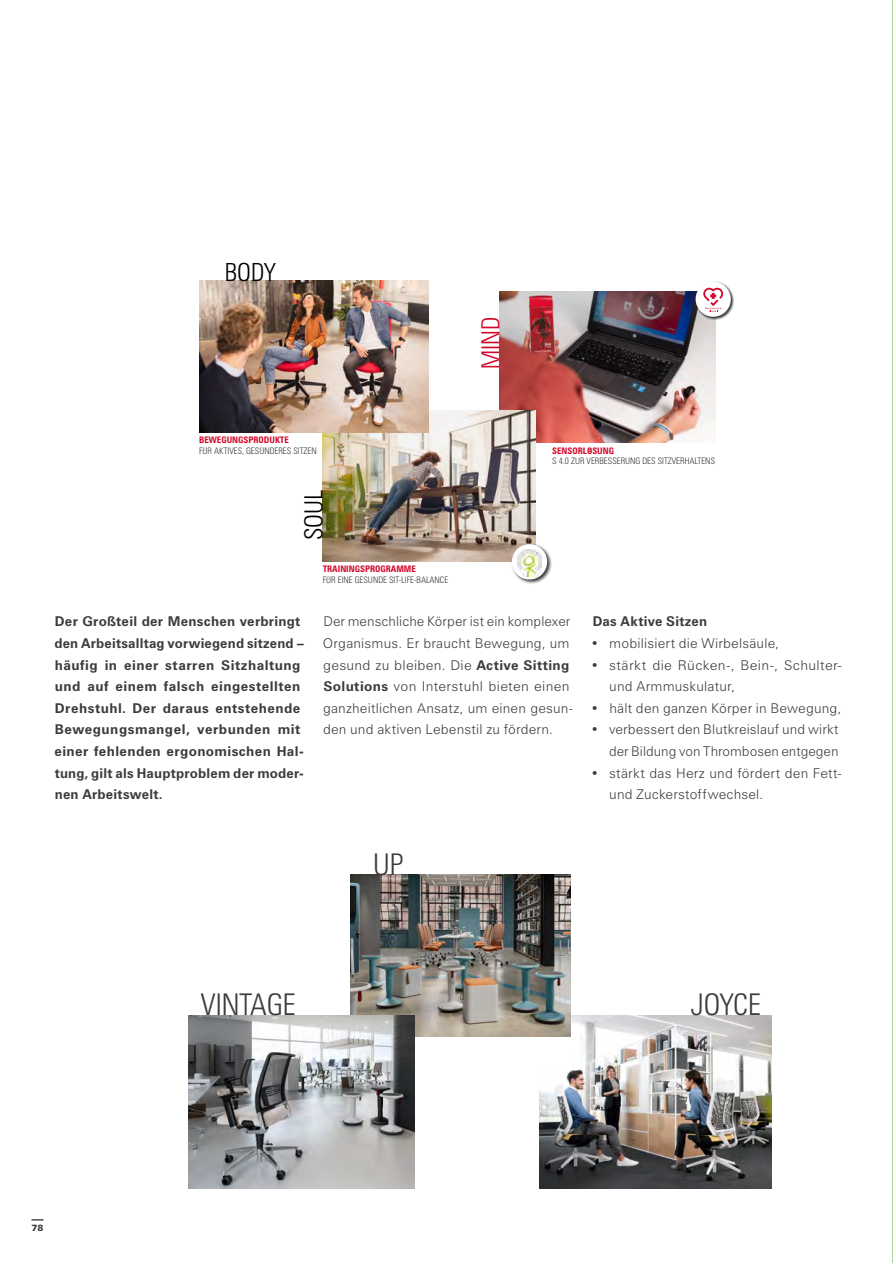
<style>
.page{position:relative;width:893px;height:1263px;background:#fff}
.page>*{position:absolute;margin:0;border:0;box-sizing:border-box;transform-origin:0 0}
.t1{font:300 condensed 30px "Zurich BT";color:#3c3c3b}
.t2{font:25.05px "Zurich BT Light Condensed Head";color:#000}
.t3{font:25.05px "Zurich BT Light Condensed Head";color:#d3072a}
.t4{font:300 13.5px/21.6px "Zurich BT";letter-spacing:.015em;color:#3c3c3b}
.t5{font:700 13.5px/21.6px "Zurich BT";letter-spacing:.025em;color:#3c3c3b}
.t6{font:9px "Zurich BT Light Condensed Head";color:#3c3c3b}
.t7{font:9px "Zurich BT Bold Condensed Head";color:#d3072a}
.t8{font:900 9px "Zurich BT";color:#3c3c3b}
.s1{font-weight:700}
</style>
<div class="page">
<img style="left:540px;top:1015px;width:232px;height:173px">
<img style="left:350px;top:875px;width:220px;height:162px">
<img style="left:188px;top:1015px;width:227px;height:173px">
<img style="left:500px;top:292px;width:215px;height:151px">
<img style="left:323px;top:411px;width:212px;height:151px">
<img style="left:199px;top:281px;width:229px;height:151px">
<div style="left:511px;top:543px;width:41px;height:42px;background:#000;opacity:.75"></div>
<svg style="left:512px;top:544px;width:35px;height:35px"></svg>
<img style="left:518px;top:549px;width:23px;height:27px">
<div style="left:695px;top:281px;width:39px;height:39px;background:#000;opacity:.75"></div>
<div style="left:696px;top:282px;width:35px;height:35px;background:#fff;border-radius:50%"></div>
<svg style="left:703px;top:288px;width:20px;height:24px"></svg>
<svg style="left:31px;top:1219px;width:13px;height:1px"></svg>
<hr style="left:892px;top:0;width:1px;height:1263px;background:#51ae32">
<h2 class="t2" style="left:225px;top:257px;width:52px">BODY</h2>
<p class="t7" style="left:199px;top:434px;width:91px">BEWEGUNGSPRODUKTE</p>
<p class="t6" style="left:199px;top:445px;width:119px">FÜR AKTIVES, GESÜNDERES SITZEN</p>
<h2 class="t2" style="left:298px;top:540px;width:52px;rotate:-90deg">SOUL</h2>
<p class="t7" style="left:323px;top:564px;width:95px">TRAININGSPROGRAMME</p>
<p class="t6" style="left:323px;top:575px;width:127px">FÜR EINE GESUNDE SIT-LIFE-BALANCE</p>
<h2 class="t3" style="left:475px;top:369px;width:54px;rotate:-90deg">MIND</h2>
<p class="t7" style="left:552px;top:445px;width:63px">SENSORLÖSUNG</p>
<p class="t6" style="left:552px;top:456px;width:164px">S 4.0 ZUR VERBESSERUNG DES SITZVERHALTENS</p>
<p class="t5" style="left:54px;top:611px;width:251px">Der Großteil der Menschen verbringt den Arbeitsalltag vorwiegend sitzend – häufig in einer starren Sitzhaltung und auf einem falsch eingestellten Drehstuhl. Der daraus entstehende Bewegungsmangel, verbunden mit einer fehlenden ergonomischen Hal&shy;tung, gilt als Hauptproblem der moder&shy;nen Arbeitswelt.</p>
<p class="t4" style="left:323px;top:611px;width:251px">Der menschliche Körper ist ein komplexer Organismus. Er braucht Bewegung, um gesund zu bleiben. Die <span class="s1">Active Sitting Solutions</span> von Interstuhl bieten einen ganzheitlichen Ansatz, um einen gesun&shy;den und aktiven Lebenstil zu fördern.</p>
<p class="t5" style="left:593px;top:611px;width:116px">Das Aktive Sitzen</p>
<p class="t4" style="left:591px;top:632px;width:190px">• mobilisiert die Wirbelsäule,</p>
<p class="t4" style="left:609px;top:654px;width:234px;text-indent:-18px">• stärkt die Rücken-, Bein-, Schulter&shy;und Armmuskulatur,</p>
<p class="t4" style="left:591px;top:697px;width:252px">• hält den ganzen Körper in Bewegung,</p>
<p class="t4" style="left:591px;top:719px;width:249px;text-align:right">• verbessert den Blutkreislauf und wirkt der Bildung von Thrombosen entgegen</p>
<p class="t4" style="left:609px;top:762px;width:234px;text-indent:-18px">• stärkt das Herz und fördert den Fett&shy;und Zuckerstoffwechsel.</p>
<h1 class="t1" style="left:373px;top:846px;width:32px">UP</h1>
<h1 class="t1" style="left:201px;top:986px;width:96px">VINTAGE</h1>
<h1 class="t1" style="left:690px;top:986px;width:72px">JOYCE</h1>
<p class="t8" style="left:31px;top:1222px;width:13px">78</p>
</div>
